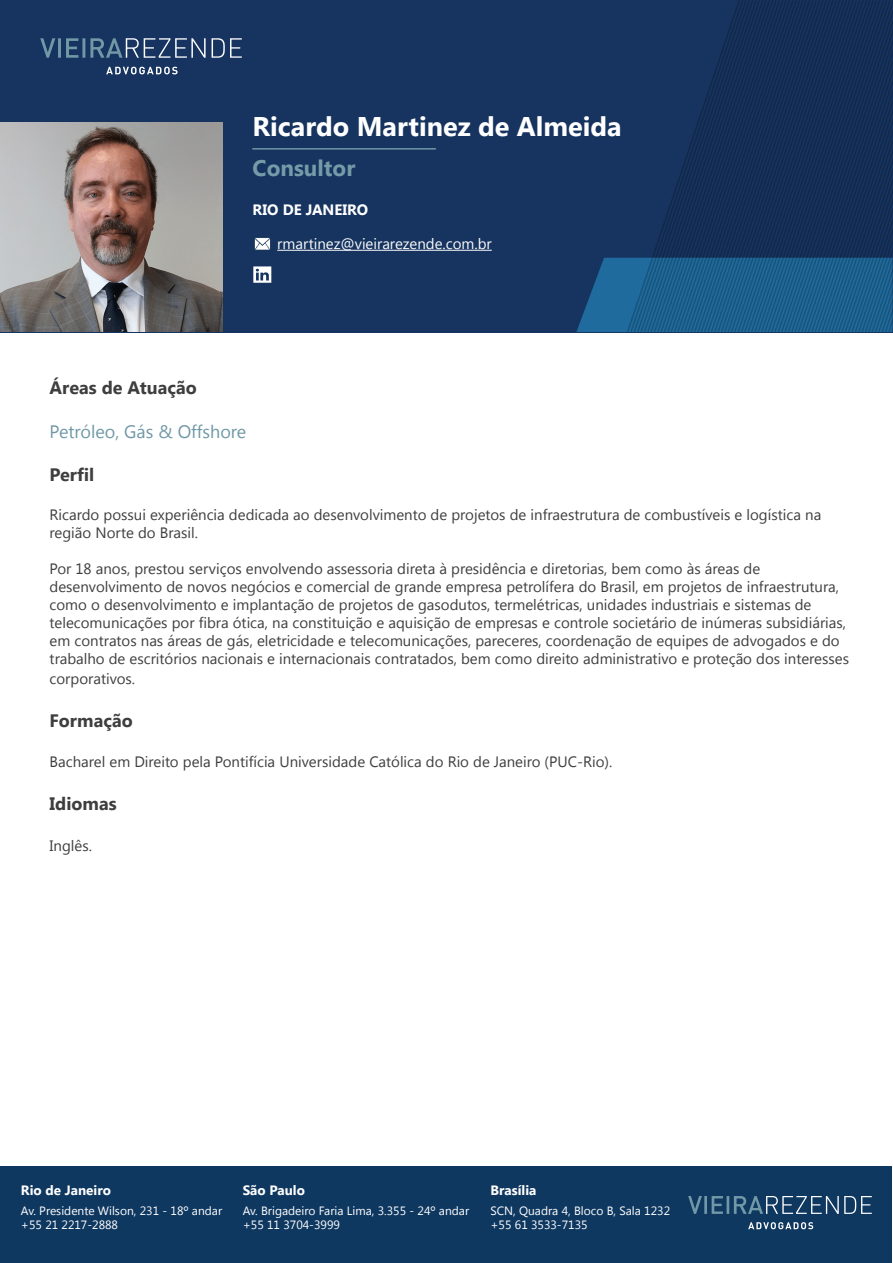
<style>
.page{position:relative;width:893px;height:1263px;background:#fff}
.page>*{position:absolute;margin:0;border:0;box-sizing:border-box;transform-origin:0 0}
.t1{font:700 27px "Segoe UI";color:#fff}
.t2{font:700 22.5px "Segoe UI";color:#759ba8}
.t3{font:700 18px "Segoe UI";color:#3e3e3f}
.t4{font:18px "Segoe UI";color:#7098a6}
.t5{font:15px/18px "Segoe UI";color:#3e3e3f}
.t6{font:15px "Segoe UI";color:#fbfbfc}
.t7{font:700 15px "Segoe UI";color:#fff}
.t8{font:700 13.5px "Segoe UI";color:#fff}
.t9{font:12px "Segoe UI";color:#fff}
</style>
<div class="page">
<div style="left:0;top:0;width:893px;height:332px;background:#16345f"></div>
<svg style="left:576px;top:0;width:317px;height:333px"></svg>
<svg style="left:40px;top:38px;width:202px;height:20px"></svg>
<svg style="left:106px;top:67px;width:72px;height:7px"></svg>
<hr style="left:277px;top:250px;width:215px;height:1px;background:#fbfbfc">
<img style="left:255px;top:237px;width:16px;height:12px">
<svg style="left:253px;top:266px;width:18px;height:17px"></svg>
<img style="left:0;top:122px;width:223px;height:210px">
<hr style="left:252px;top:148px;width:184px;height:2px;background:#7098a6">
<div style="left:1px;top:1166px;width:891px;height:96px;background:#0f3861"></div>
<svg style="left:688px;top:1196px;width:184px;height:18px"></svg>
<svg style="left:748px;top:1222px;width:65px;height:7px"></svg>
<p class="t1" style="left:253px;top:107px;width:371px">Ricardo Martinez de Almeida</p>
<p class="t2" style="left:253px;top:152px;width:104px">Consultor</p>
<p class="t7" style="left:253px;top:199px;width:117px">RIO DE JANEIRO</p>
<p class="t6" style="left:277px;top:233px;width:216px">rmartinez@vieirarezende.com.br</p>
<p class="t3" style="left:50px;top:375px;width:149px">Áreas de Atuação</p>
<p class="t4" style="left:50px;top:419px;width:198px">Petróleo, Gás &amp; Offshore</p>
<p class="t3" style="left:50px;top:462px;width:46px">Perfil</p>
<p class="t5" style="left:50px;top:505px;width:773px">Ricardo possui experiência dedicada ao desenvolvimento de projetos de infraestrutura de combustíveis e logística na região Norte do Brasil.</p>
<p class="t5" style="left:50px;top:559px;width:801px">Por 18 anos, prestou serviços envolvendo assessoria direta à presidência e diretorias, bem como às áreas de desenvolvimento de novos negócios e comercial de grande empresa petrolífera do Brasil, em projetos de infraestrutura, como o desenvolvimento e implantação de projetos de gasodutos, termelétricas, unidades industriais e sistemas de telecomunicações por fibra ótica, na constituição e aquisição de empresas e controle societário de inúmeras subsidiárias, em contratos nas áreas de gás, eletricidade e telecomunicações, pareceres, coordenação de equipes de advogados e do trabalho de escritórios nacionais e internacionais contratados, bem como direito administrativo e proteção dos interesses</p>
<p class="t5" style="left:50px;top:669px;width:87px">corporativos.</p>
<p class="t3" style="left:50px;top:708px;width:85px">Formação</p>
<p class="t5" style="left:50px;top:752px;width:564px">Bacharel em Direito pela Pontifícia Universidade Católica do Rio de Janeiro (PUC-Rio).</p>
<p class="t3" style="left:50px;top:791px;width:69px">Idiomas</p>
<p class="t5" style="left:50px;top:836px;width:44px">Inglês.</p>
<p class="t8" style="left:21px;top:1180px;width:92px">Rio de Janeiro</p>
<p class="t9" style="left:21px;top:1202px;width:203px">Av. Presidente Wilson, 231 - 18º andar</p>
<p class="t9" style="left:21px;top:1216px;width:99px">+55 21 2217-2888</p>
<p class="t8" style="left:243px;top:1180px;width:64px">São Paulo</p>
<p class="t9" style="left:243px;top:1202px;width:228px">Av. Brigadeiro Faria Lima, 3.355 - 24º andar</p>
<p class="t9" style="left:243px;top:1216px;width:99px">+55 11 3704-3999</p>
<p class="t8" style="left:490px;top:1180px;width:47px">Brasília</p>
<p class="t9" style="left:490px;top:1202px;width:181px">SCN, Quadra 4, Bloco B, Sala 1232</p>
<p class="t9" style="left:490px;top:1216px;width:99px">+55 61 3533-7135</p>
</div>
